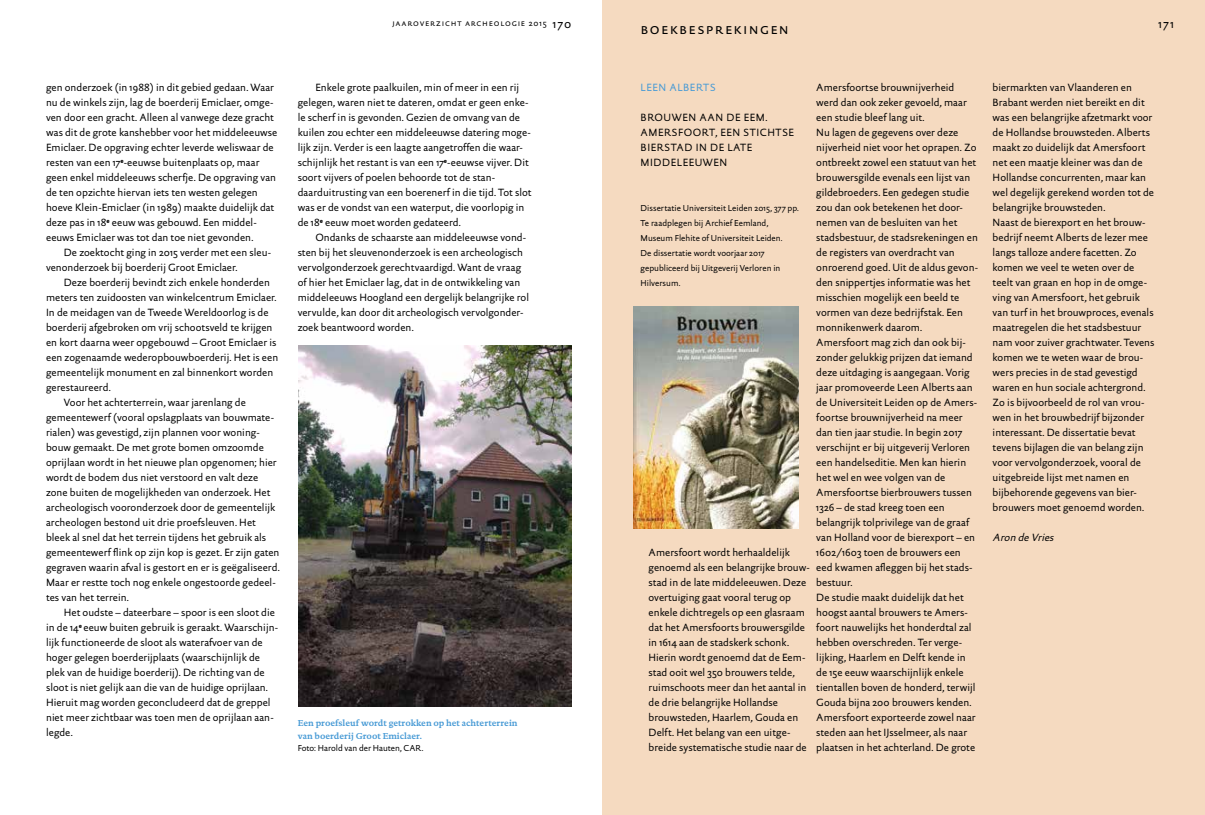
<style>
.page{position:relative;width:1205px;height:815px;background:#fff}
.page>*{position:absolute;margin:0;border:0;box-sizing:border-box;transform-origin:0 0}
.t1{font:15px "DTL Documenta Sans T Caps";letter-spacing:.09em;color:#000}
.t2{font:12.5px "DTL Documenta Sans T Caps";color:#000}
.t3{font:10.62px/15px "DTL Documenta Sans ST";color:#000}
.t4{font:10.62px/15px "DTL Documenta Sans ST";letter-spacing:.05em;color:#000}
.t5{font:italic 10.62px "DTL Documenta Sans T";color:#000}
.t6{font:10.62px "DTL Documenta Sans ST";letter-spacing:.05em;color:#479ad5}
.t7{font:8.75px/15px "DTL Documenta Sans ST";color:#000}
.t8{font:700 8.75px/12.5px "DTL Documenta ST";color:#479ad5}
.t9{font:8.75px "DTL Documenta Sans T Caps";letter-spacing:.085em;color:#000}
.s1{font-size:12.5px}
</style>
<div class="page">
<div style="left:602px;top:0;width:603px;height:815px;background:#f5dac0"></div>
<img style="left:298px;top:345px;width:273px;height:361px">
<img style="left:633px;top:307px;width:165px;height:221px">
<p class="t9" style="left:392px;top:18px;width:181px">jaaroverzicht archeologie 2015 <span class="s1">170</span></p>
<p class="t3" style="left:46px;top:80px;width:233px">gen onderzoek (in 1988) in dit gebied gedaan. Waar nu de winkels zijn, lag de boerderij Emiclaer, omge&shy;ven door een gracht. Alleen al vanwege deze gracht was dit de grote kanshebber voor het middeleeuwse Emiclaer. De opgraving echter leverde weliswaar de resten van een 17<sup>e</sup>-eeuwse buitenplaats op, maar geen enkel middeleeuws scherfje. De opgraving van de ten opzichte hiervan iets ten westen gelegen hoeve Klein-Emiclaer (in 1989) maakte duidelijk dat deze pas in 18<sup>e</sup> eeuw was gebouwd. Een middel&shy;eeuws Emiclaer was tot dan toe niet gevonden.</p>
<p class="t3" style="left:46px;top:245px;width:227px;text-indent:18px">De zoektocht ging in 2015 verder met een sleu&shy;venonderzoek bij boerderij Groot Emiclaer.</p>
<p class="t3" style="left:64px;top:275px;width:208px">Deze boerderij bevindt zich enkele honderden</p>
<p class="t3" style="left:46px;top:290px;width:232px">meters ten zuidoosten van winkelcentrum Emiclaer.</p>
<p class="t3" style="left:46px;top:305px;width:224px">In de meidagen van de Tweede Wereldoorlog is de</p>
<p class="t3" style="left:46px;top:320px;width:228px">boerderij afgebroken om vrij schootsveld te krijgen</p>
<p class="t3" style="left:46px;top:335px;width:232px">en kort daarna weer opgebouwd – Groot Emiclaer is</p>
<p class="t3" style="left:46px;top:350px;width:234px">een zogenaamde wederopbouwboerderij. Het is een</p>
<p class="t3" style="left:46px;top:365px;width:229px">gemeentelijk monument en zal binnenkort worden</p>
<p class="t3" style="left:46px;top:380px;width:66px">gerestaureerd.</p>
<p class="t3" style="left:64px;top:395px;width:184px">Voor het achterterrein, waar jarenlang de</p>
<p class="t3" style="left:46px;top:410px;width:230px">gemeentewerf (vooral opslagplaats van bouwmate-</p>
<p class="t3" style="left:46px;top:425px;width:215px">rialen) was gevestigd, zijn plannen voor woning-</p>
<p class="t3" style="left:46px;top:440px;width:219px">bouw gemaakt. De met grote bomen omzoomde</p>
<p class="t3" style="left:46px;top:455px;width:232px">oprijlaan wordt in het nieuwe plan opgenomen; hier</p>
<p class="t3" style="left:46px;top:470px;width:214px">wordt de bodem dus niet verstoord en valt deze</p>
<p class="t3" style="left:46px;top:485px;width:226px">zone buiten de mogelijkheden van onderzoek. Het</p>
<p class="t3" style="left:46px;top:500px;width:231px">archeologisch vooronderzoek door de gemeentelijk</p>
<p class="t3" style="left:46px;top:515px;width:211px">archeologen bestond uit drie proefsleuven. Het</p>
<p class="t3" style="left:46px;top:530px;width:222px">bleek al snel dat het terrein tijdens het gebruik als</p>
<p class="t3" style="left:46px;top:545px;width:235px">gemeentewerf flink op zijn kop is gezet. Er zijn gaten</p>
<p class="t3" style="left:46px;top:560px;width:235px">gegraven waarin afval is gestort en er is geëgaliseerd.</p>
<p class="t3" style="left:46px;top:575px;width:231px">Maar er restte toch nog enkele ongestoorde gedeel-</p>
<p class="t3" style="left:46px;top:590px;width:84px">tes van het terrein.</p>
<p class="t3" style="left:64px;top:605px;width:213px">Het oudste – dateerbare – spoor is een sloot die</p>
<p class="t3" style="left:46px;top:620px;width:234px">in de 14<sup>e</sup> eeuw buiten gebruik is geraakt. Waarschijn-</p>
<p class="t3" style="left:46px;top:635px;width:218px">lijk functioneerde de sloot als waterafvoer van de</p>
<p class="t3" style="left:46px;top:650px;width:215px">hoger gelegen boerderijplaats (waarschijnlijk de</p>
<p class="t3" style="left:46px;top:665px;width:220px">plek van de huidige boerderij). De richting van de</p>
<p class="t3" style="left:46px;top:680px;width:223px">sloot is niet gelijk aan die van de huidige oprijlaan.</p>
<p class="t3" style="left:46px;top:695px;width:226px">Hieruit mag worden geconcludeerd dat de greppel</p>
<p class="t3" style="left:46px;top:710px;width:229px">niet meer zichtbaar was toen men de oprijlaan aan-</p>
<p class="t3" style="left:46px;top:725px;width:28px">legde.</p>
<p class="t3" style="left:298px;top:80px;width:235px;text-indent:18px">Enkele grote paalkuilen, min of meer in een rij gelegen, waren niet te dateren, omdat er geen enke&shy;le scherf in is gevonden. Gezien de omvang van de kuilen zou echter een middeleeuwse datering moge&shy;lijk zijn. Verder is een laagte aangetroffen die waar&shy;schijnlijk het restant is van een 17<sup>e</sup>-eeuwse vijver. Dit soort vijvers of poelen behoorde tot de stan&shy;daarduitrusting van een boerenerf in die tijd. Tot slot was er de vondst van een waterput, die voorlopig in de 18<sup>e</sup> eeuw moet worden gedateerd.</p>
<p class="t3" style="left:298px;top:230px;width:233px;text-indent:18px">Ondanks de schaarste aan middeleeuwse vond&shy;sten bij het sleuvenonderzoek is een archeologisch vervolgonderzoek gerechtvaardigd. Want de vraag of hier het Emiclaer lag, dat in de ontwikkeling van middeleeuws Hoogland een dergelijk belangrijke rol vervulde, kan door dit archeologisch vervolgonder&shy;zoek beantwoord worden.</p>
<p class="t8" style="left:298px;top:717px;width:221px">Een proefsleuf wordt getrokken op het achterterrein van boerderij Groot Emiclaer.</p>
<p class="t7" style="left:298px;top:741px;width:127px">Foto: Harold van der Hauten, CAR.</p>
<h1 class="t1" style="left:640px;top:19px;width:150px">boekbesprekingen</h1>
<p class="t2" style="left:1158px;top:16px;width:17px">171</p>
<p class="t3" style="left:816px;top:80px;width:163px">Amersfoortse brouwnijverheid werd dan ook zeker gevoeld, maar een studie bleef lang uit.<br>Nu lagen de gegevens over deze nijverheid niet voor het oprapen. Zo ontbreekt zowel een statuut van het brouwersgilde evenals een lijst van gildebroeders. Een gedegen studie zou dan ook betekenen het door&shy;nemen van de besluiten van het stadsbestuur, de stadsrekeningen en de registers van overdracht van onroerend goed. Uit de aldus gevon&shy;den snippertjes informatie was het misschien mogelijk een beeld te vormen van deze bedrijfstak. Een monnikenwerk daarom.<br>Amersfoort mag zich dan ook bij&shy;zonder gelukkig prijzen dat iemand deze uitdaging is aangegaan. Vorig jaar promoveerde Leen Alberts aan de Universiteit Leiden op de Amers&shy;foortse brouwnijverheid na meer dan tien jaar studie. In begin 2017 verschijnt er bij uitgeverij Verloren een handelseditie. Men kan hierin het wel en wee volgen van de<br>Amersfoortse bierbrouwers tussen<br>1326 – de stad kreeg toen een belangrijk tolprivilege van de graaf van Holland voor de bierexport – en<br>1602/1603 toen de brouwers een eed kwamen afleggen bij het stads&shy;bestuur.<br>De studie maakt duidelijk dat het hoogst aantal brouwers te Amers&shy;foort nauwelijks het honderdtal zal hebben overschreden. Ter verge&shy;lijking, Haarlem en Delft kende in de 15e eeuw waarschijnlijk enkele tientallen boven de honderd, terwijl<br>Gouda bijna 200 brouwers kenden.<br>Amersfoort exporteerde zowel naar steden aan het IJsselmeer, als naar plaatsen in het achterland. De grote</p>
<p class="t6" style="left:640px;top:81px;width:77px">LEEN ALBERTS</p>
<p class="t4" style="left:640px;top:110px;width:155px">BROUWEN AAN DE EEM.<br>AMERSFOORT, EEN STICHTSE<br>BIERSTAD IN DE LATE<br>MIDDELEEUWEN</p>
<p class="t7" style="left:640px;top:201px;width:160px">Dissertatie Universiteit Leiden 2015, 377 pp.<br>Te raadplegen bij Archief Eemland, Museum Flehite of Universiteit Leiden.<br>De dissertatie wordt voorjaar 2017 gepubliceerd bij Uitgeverij Verloren in Hilversum.</p>
<p class="t3" style="left:648px;top:545px;width:163px">Amersfoort wordt herhaaldelijk genoemd als een belangrijke brouw&shy;stad in de late middeleeuwen. Deze overtuiging gaat vooral terug op enkele dichtregels op een glasraam dat het Amersfoorts brouwersgilde in 1614 aan de stadskerk schonk.<br>Hierin wordt genoemd dat de Eem&shy;stad ooit wel 350 brouwers telde, ruimschoots meer dan het aantal in de drie belangrijke Hollandse brouwsteden, Haarlem, Gouda en Delft. Het belang van een uitge&shy;breide systematische studie naar de</p>
<p class="t3" style="left:992px;top:80px;width:163px">biermarkten van Vlaanderen en Brabant werden niet bereikt en dit was een belangrijke afzetmarkt voor de Hollandse brouwsteden. Alberts maakt zo duidelijk dat Amersfoort net een maatje kleiner was dan de Hollandse concurrenten, maar kan wel degelijk gerekend worden tot de belangrijke brouwsteden.<br>Naast de bierexport en het brouw&shy;bedrijf neemt Alberts de lezer mee langs talloze andere facetten. Zo komen we veel te weten over de teelt van graan en hop in de omge&shy;ving van Amersfoort, het gebruik van turf in het brouwproces, evenals maatregelen die het stadsbestuur nam voor zuiver grachtwater. Tevens komen we te weten waar de brou&shy;wers precies in de stad gevestigd waren en hun sociale achtergrond.<br>Zo is bijvoorbeeld de rol van vrou&shy;wen in het brouwbedrijf bijzonder interessant. De dissertatie bevat tevens bijlagen die van belang zijn voor vervolgonderzoek, vooral de uitgebreide lijst met namen en bijbehorende gegevens van bier&shy;brouwers moet genoemd worden.</p>
<p class="t5" style="left:992px;top:531px;width:65px">Aron deVries</p>
</div>
